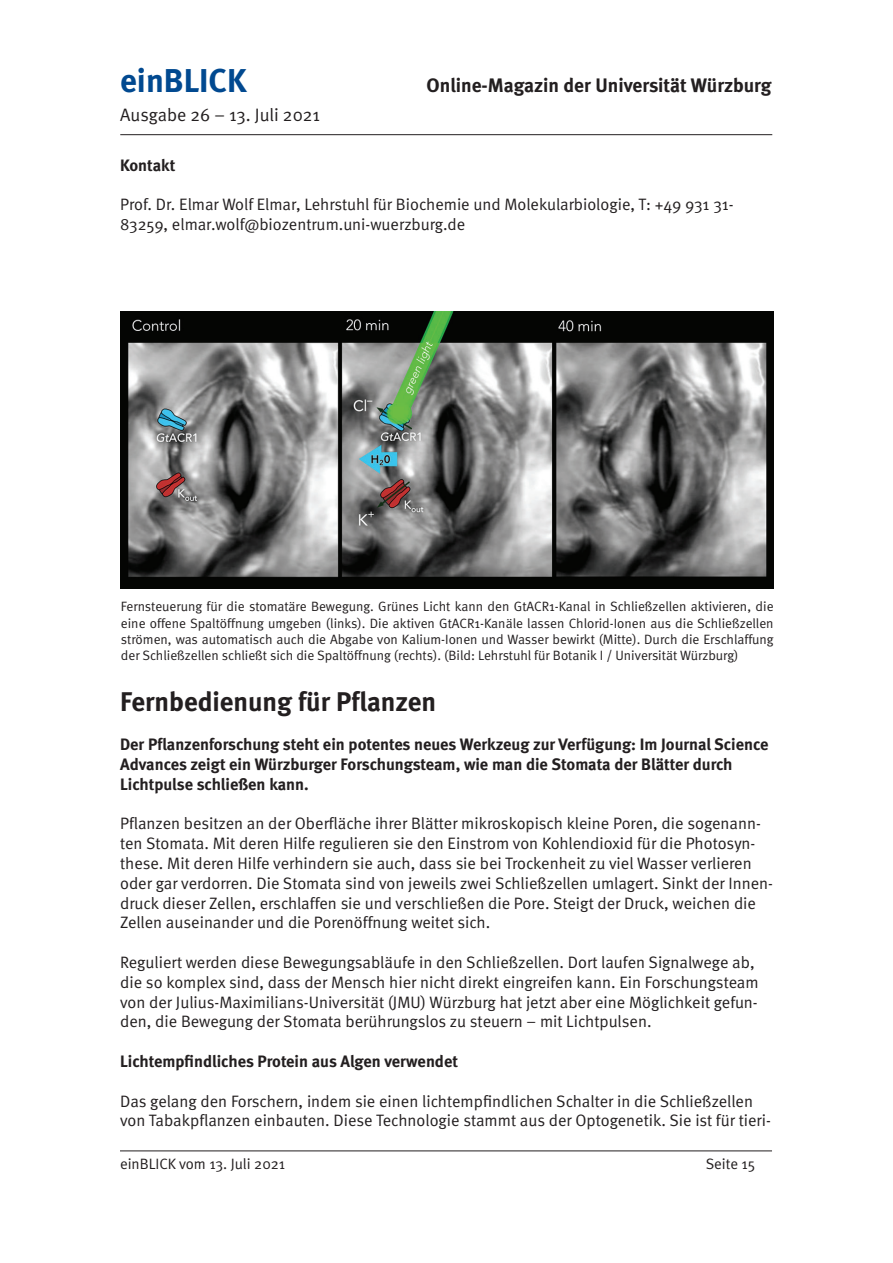
<style>
.page{position:relative;width:893px;height:1263px;background:#fff}
.page>*{position:absolute;margin:0;border:0;box-sizing:border-box;transform-origin:0 0}
.t1{font:700 33px "Meta";color:#014990}
.t2{font:700 27px "Meta";color:#231f20}
.t3{font:700 19.5px "Meta";color:#231f20}
.t4{font:18px "Meta Normal";color:#231f20}
.t5{font:16.5px/19.8px "Meta Normal";color:#231f20}
.t6{font:700 16.5px/19.8px "Meta";color:#231f20}
.t7{font:15px "Meta Normal";color:#231f20}
.t8{font:13.5px/16.2px "Meta Normal";color:#231f20;text-align:justify}
</style>
<div class="page">
<hr style="left:120px;top:134px;width:652px;height:1px;background:#231f20">
<hr style="left:120px;top:1150px;width:652px;height:1px;background:#231f20">
<img style="left:121px;top:311px;width:653px;height:277px">
<h1 class="t1" style="left:120px;top:61px;width:128px">einBLICK</h1>
<p class="t3" style="left:427px;top:74px;width:346px">Online-Magazin der Universität Würzburg</p>
<p class="t4" style="left:120px;top:105px;width:201px">Ausgabe 26 – 13. Juli 2021</p>
<p class="t6" style="left:120px;top:155px;width:57px">Kontakt</p>
<p class="t5" style="left:120px;top:194px;width:615px">Prof. Dr. Elmar Wolf Elmar, Lehrstuhl für Biochemie und Molekularbiologie, T: +49 931 31-<br>83259, elmar.wolf@biozentrum.uni-wuerzburg.de</p>
<p class="t8" style="left:121px;top:598px;width:654px">Fernsteuerung für die stomatäre Bewegung. Grünes Licht kann den GtACR1-Kanal in Schließzellen aktivieren, die eine offene Spaltöffnung umgeben (links). Die aktiven GtACR1-Kanäle lassen Chlorid-Ionen aus die Schließzellen strömen, was automatisch auch die Abgabe von Kalium-Ionen und Wasser bewirkt (Mitte). Durch die Erschlaffung der Schließzellen schließt sich die Spaltöffnung (rechts). (Bild: Lehrstuhl für Botanik I / Universität Würzburg)</p>
<h2 class="t2" style="left:120px;top:685px;width:317px">Fernbedienung für Pflanzen</h2>
<p class="t6" style="left:120px;top:734px;width:650px">Der Pflanzenforschung steht ein potentes neues Werkzeug zur Verfügung: Im Journal Science<br>Advances zeigt ein Würzburger Forschungsteam, wie man die Stomata der Blätter durch<br>Lichtpulse schließen kann.</p>
<p class="t5" style="left:120px;top:814px;width:654px">Pflanzen besitzen an der Oberfläche ihrer Blätter mikroskopisch kleine Poren, die sogenann&shy;ten Stomata. Mit deren Hilfe regulieren sie den Einstrom von Kohlendioxid für die Photosyn&shy;these. Mit deren Hilfe verhindern sie auch, dass sie bei Trockenheit zu viel Wasser verlieren oder gar verdorren. Die Stomata sind von jeweils zwei Schließzellen umlagert. Sinkt der Innen&shy;druck dieser Zellen, erschlaffen sie und verschließen die Pore. Steigt der Druck, weichen die Zellen auseinander und die Porenöffnung weitet sich.</p>
<p class="t5" style="left:120px;top:952px;width:640px">Reguliert werden diese Bewegungsabläufe in den Schließzellen. Dort laufen Signalwege ab, die so komplex sind, dass der Mensch hier nicht direkt eingreifen kann. Ein Forschungsteam von der Julius-Maximilians-Universität (JMU) Würzburg hat jetzt aber eine Möglichkeit gefun&shy;den, die Bewegung der Stomata berührungslos zu steuern – mit Lichtpulsen.</p>
<p class="t6" style="left:120px;top:1051px;width:339px">Lichtempfindliches Protein aus Algen verwendet</p>
<p class="t5" style="left:120px;top:1091px;width:652px">Das gelang den Forschern, indem sie einen lichtempfindlichen Schalter in die Schließzellen von Tabakpflanzen einbauten. Diese Technologie stammt aus der Optogenetik. Sie ist für tieri-</p>
<p class="t7" style="left:120px;top:1155px;width:167px">einBLICK vom 13. Juli 2021</p>
<p class="t7" style="left:706px;top:1155px;width:51px">Seite 15</p>
</div>
